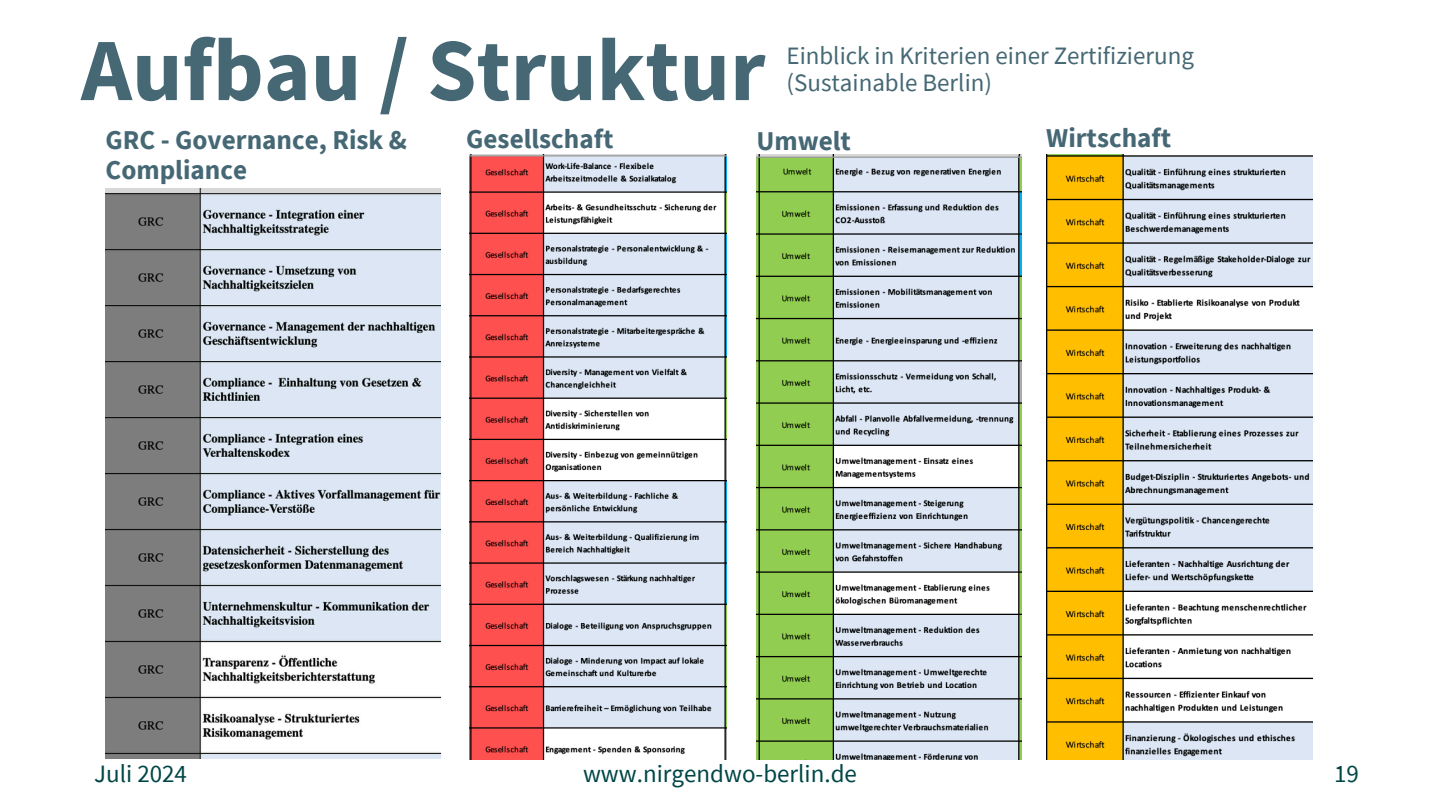
<style>
.page{position:relative;width:1440px;height:810px;background:#fff}
.page>*{position:absolute;margin:0;border:0;box-sizing:border-box;transform-origin:0 0}
.t1{font:700 89px "Source Sans Pro";color:#456874}
.t2{font:700 27.2px/29.2px "Source Sans Pro";color:#456874}
.t3{font:25px/27px "Source Sans Pro";color:#456874}
.t4{font:25px "Source Sans Pro";color:#004646}
</style>
<div class="page">
<img style="left:106px;top:189px;width:334px;height:570px">
<img style="left:470px;top:155px;width:256px;height:604px">
<img style="left:756px;top:155px;width:266px;height:604px">
<img style="left:1046px;top:155px;width:267px;height:604px">
<h2 class="t1" style="left:81px;top:13px;width:686px">Aufbau / Struktur</h2>
<h2 class="t2" style="left:106px;top:125px;width:303px">GRC - Governance, Risk &amp;<br>Compliance</h2>
<p class="t2" style="left:466px;top:124px;width:149px">Gesellschaft</p>
<p class="t2" style="left:756px;top:125px;width:96px">Umwelt</p>
<p class="t2" style="left:1046px;top:122px;width:126px">Wirtschaft</p>
<p class="t3" style="left:787px;top:42px;width:409px">Einblick in Kriterien einer Zertifizierung (Sustainable Berlin)</p>
<p class="t4" style="left:94px;top:757px;width:94px">Juli 2024</p>
<p class="t4" style="left:583px;top:757px;width:275px">www.nirgendwo-berlin.de</p>
<p class="t4" style="left:1334px;top:757px;width:26px">19</p>
</div>
